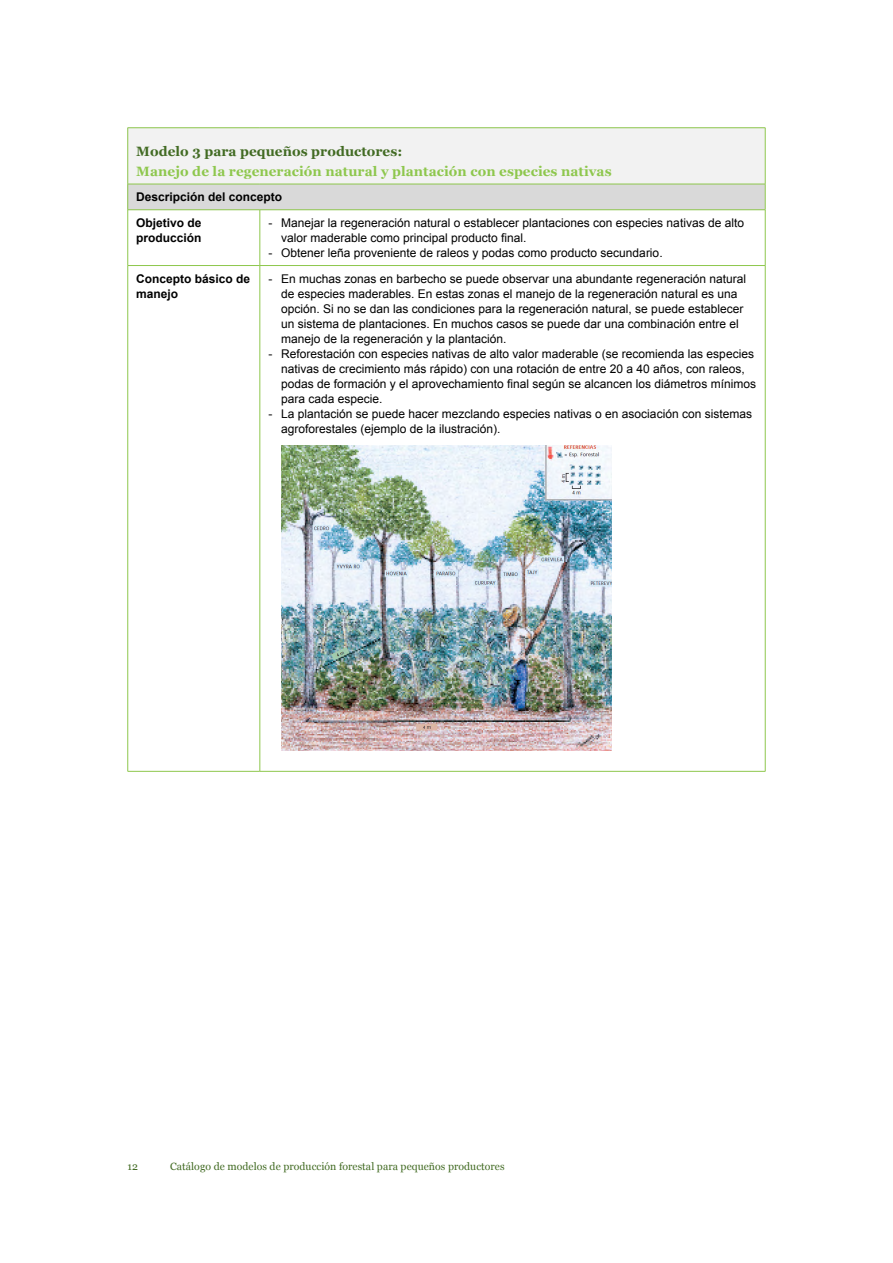
<style>
.page{position:relative;width:893px;height:1263px;background:#fff}
.page>*{position:absolute;margin:0;border:0;box-sizing:border-box;transform-origin:0 0}
.t1{font:700 13.5px "Georgia";letter-spacing:.005em;color:#8ec74d}
.t2{font:700 13.5px "Georgia";letter-spacing:.005em;color:#426b23}
.t3{font:12px/15px "Arial";color:#000}
.t4{font:700 12px/25.8px "Arial";color:#000}
.t5{font:10.5px "Georgia";letter-spacing:.005em;color:#426b23}
</style>
<div class="page">
<div style="left:128px;top:128px;width:637px;height:56px;background:#f2f2f2"></div>
<div style="left:128px;top:184px;width:637px;height:26px;background:#d9d9d9"></div>
<svg style="left:127px;top:184px;width:1px;height:26px"></svg>
<svg style="left:765px;top:184px;width:1px;height:26px"></svg>
<hr style="left:128px;top:209px;width:132px;height:1px;background:#8ec74d">
<hr style="left:127px;top:210px;width:1px;height:55px;background:#8ec74d">
<hr style="left:260px;top:209px;width:505px;height:1px;background:#8ec74d">
<hr style="left:260px;top:210px;width:1px;height:55px;background:#8ec74d">
<hr style="left:765px;top:210px;width:1px;height:55px;background:#8ec74d">
<hr style="left:128px;top:265px;width:132px;height:1px;background:#8ec74d">
<hr style="left:127px;top:266px;width:1px;height:505px;background:#8ec74d">
<hr style="left:260px;top:265px;width:505px;height:1px;background:#8ec74d">
<hr style="left:260px;top:266px;width:1px;height:505px;background:#8ec74d">
<hr style="left:765px;top:266px;width:1px;height:505px;background:#8ec74d">
<hr style="left:128px;top:771px;width:132px;height:1px;background:#8ec74d">
<hr style="left:260px;top:771px;width:505px;height:1px;background:#8ec74d">
<hr style="left:128px;top:127px;width:132px;height:1px;background:#8ec74d">
<hr style="left:127px;top:128px;width:1px;height:56px;background:#8ec74d">
<hr style="left:260px;top:127px;width:505px;height:1px;background:#8ec74d">
<hr style="left:765px;top:128px;width:1px;height:56px;background:#8ec74d">
<hr style="left:128px;top:184px;width:132px;height:1px;background:#8ec74d">
<hr style="left:260px;top:184px;width:505px;height:1px;background:#8ec74d">
<img style="left:282px;top:445px;width:329px;height:305px">
<p class="t2" style="left:136px;top:143px;width:268px">Modelo 3 para pequeños productores:</p>
<p class="t1" style="left:136px;top:162px;width:477px">Manejo de la regeneración natural y plantación con especies nativas</p>
<p class="t4" style="left:136px;top:184px;width:148px">Descripción del concepto<br>Objetivo de</p>
<p class="t4" style="left:136px;top:225px;width:67px">producción</p>
<p class="t3" style="left:281px;top:215px;width:464px;text-indent:-13px">- Manejar la regeneración natural o establecer plantaciones con especies nativas de alto valor maderable como principal producto final.</p>
<p class="t3" style="left:268px;top:245px;width:396px">- Obtener leña proveniente de raleos y podas como producto secundario.</p>
<p class="t4" style="left:136px;top:271px;width:116px;line-height:15px">Concepto básico de manejo</p>
<p class="t3" style="left:281px;top:271px;width:466px;text-indent:-13px">- En muchas zonas en barbecho se puede observar una abundante regeneración natural de especies maderables. En estas zonas el manejo de la regeneración natural es una opción. Si no se dan las condiciones para la regeneración natural, se puede establecer un sistema de plantaciones. En muchos casos se puede dar una combinación entre el manejo de la regeneración y la plantación.</p>
<p class="t3" style="left:281px;top:346px;width:476px;text-indent:-13px">- Reforestación con especies nativas de alto valor maderable (se recomienda las especies nativas de crecimiento más rápido) con una rotación de entre 20 a 40 años, con raleos, podas de formación y el aprovechamiento final según se alcancen los diámetros mínimos para cada especie.</p>
<p class="t3" style="left:281px;top:406px;width:472px;text-indent:-13px">- La plantación se puede hacer mezclando especies nativas o en asociación con sistemas agroforestales (ejemplo de la ilustración).</p>
<p class="t5" style="left:128px;top:1160px;width:12px">12</p>
<p class="t5" style="left:170px;top:1160px;width:336px">Catálogo de modelos de producción forestal para pequeños productores</p>
</div>
